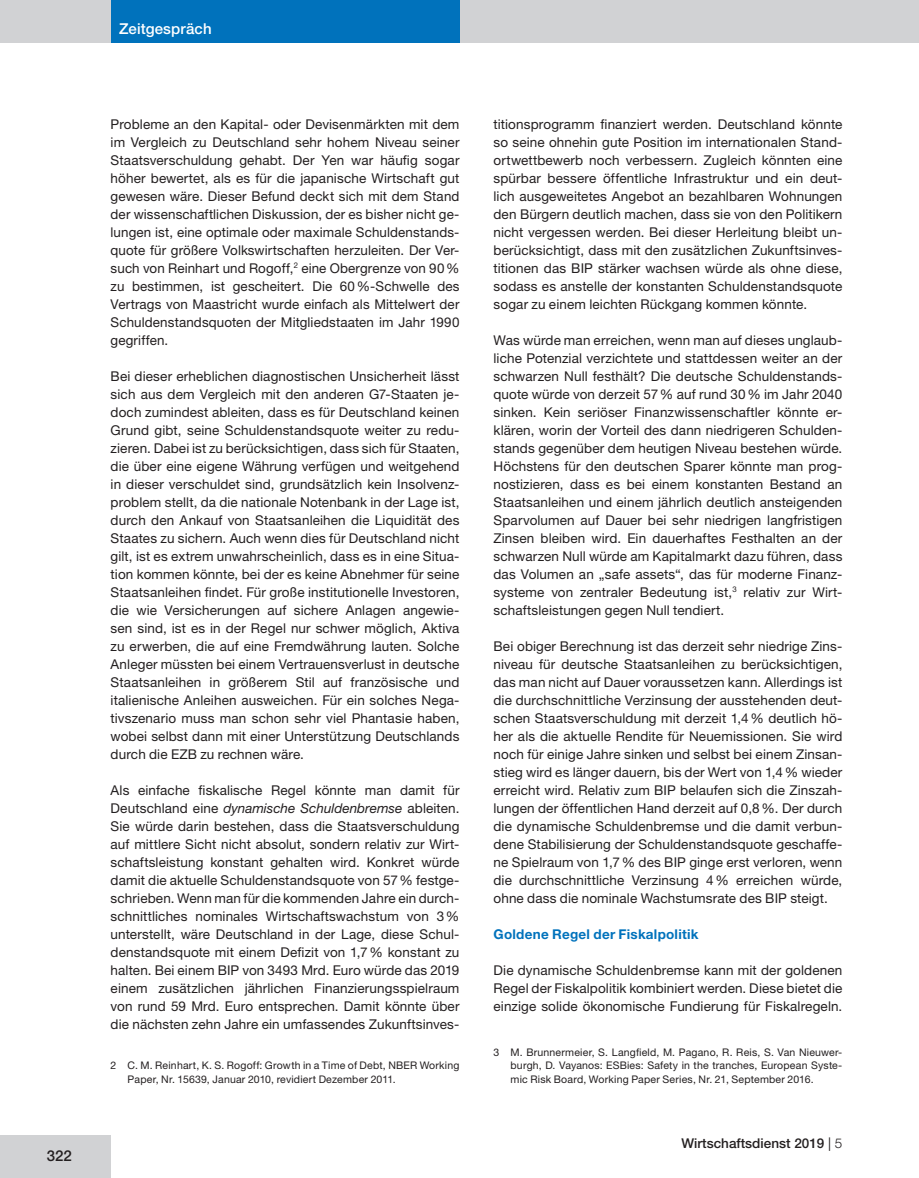
<style>
.page{position:relative;width:919px;height:1178px;background:#fff}
.page>*{position:absolute;margin:0;border:0;box-sizing:border-box;transform-origin:0 0}
.t1{font:500 15px "Helvetica Neue";letter-spacing:.01em;color:#fff}
.t2{font:500 15px "Helvetica Neue";color:#231f20}
.t3{font:13.5px/18px "Helvetica Neue";letter-spacing:.01em;color:#231f20;text-align:justify}
.t4{font:700 13.5px "Helvetica Neue";letter-spacing:.02em;color:#0072bc}
.t5{font:500 13.5px "Helvetica Neue";color:#231f20}
.t6{font:10.5px/13.5px "Helvetica Neue";letter-spacing:.015em;color:#231f20}
.s1{font-style:italic}
.s2{font-weight:400}
.s3{font-weight:300}
</style>
<div class="page">
<div style="left:0;top:0;width:918px;height:43px;background:#d1d2d4"></div>
<div style="left:111px;top:0;width:348px;height:43px;background:#0072bc"></div>
<div style="left:0;top:1135px;width:111px;height:43px;background:#d1d2d4"></div>
<p class="t2" style="left:47px;top:1147px;width:27px">322</p>
<p class="t1" style="left:119px;top:20px;width:94px">Zeitgespräch</p>
<p class="t3" style="left:111px;top:115px;width:350px">Probleme an den Kapital- oder Devisenmärkten mit dem im Vergleich zu Deutschland sehr hohem Niveau seiner Staatsverschuldung gehabt. Der Yen war häufig sogar höher bewertet, als es für die japanische Wirtschaft gut gewesen wäre. Dieser Befund deckt sich mit dem Stand der wissenschaftlichen Diskussion, der es bisher nicht ge&shy;lungen ist, eine optimale oder maximale Schuldenstands&shy;quote für größere Volkswirtschaften herzuleiten. Der Ver&shy;such von Reinhart und Rogoff,<sup>2</sup> eine Obergrenze von 90% zu bestimmen, ist gescheitert. Die 60%-Schwelle des Vertrags von Maastricht wurde einfach als Mittelwert der Schuldenstandsquoten der Mitgliedstaaten im Jahr 1990 gegriffen.</p>
<p class="t3" style="left:111px;top:367px;width:350px">Bei dieser erheblichen diagnostischen Unsicherheit lässt sich aus dem Vergleich mit den anderen G7-Staaten je&shy;doch zumindest ableiten, dass es für Deutschland keinen Grund gibt, seine Schuldenstandsquote weiter zu redu&shy;zieren. Dabei ist zu berücksichtigen, dass sich für Staaten, die über eine eigene Währung verfügen und weitgehend in dieser verschuldet sind, grundsätzlich kein Insolvenz&shy;problem stellt, da die nationale Notenbank in der Lage ist, durch den Ankauf von Staatsanleihen die Liquidität des Staates zu sichern. Auch wenn dies für Deutschland nicht gilt, ist es extrem unwahrscheinlich, dass es in eine Situa&shy;tion kommen könnte, bei der es keine Abnehmer für seine Staatsanleihen findet. Für große institutionelle Investoren, die wie Versicherungen auf sichere Anlagen angewie&shy;sen sind, ist es in der Regel nur schwer möglich, Aktiva zu erwerben, die auf eine Fremdwährung lauten. Solche Anleger müssten bei einem Vertrauensverlust in deutsche Staatsanleihen in größerem Stil auf französische und italienische Anleihen ausweichen. Für ein solches Nega&shy;tivszenario muss man schon sehr viel Phantasie haben, wobei selbst dann mit einer Unterstützung Deutschlands durch die EZB zu rechnen wäre.</p>
<p class="t3" style="left:111px;top:780px;width:350px">Als einfache fiskalische Regel könnte man damit für Deutschland eine <span class="s1">dynamische Schuldenbremse</span> ableiten.<br>Sie würde darin bestehen, dass die Staatsverschuldung auf mittlere Sicht nicht absolut, sondern relativ zur Wirt&shy;schaftsleistung konstant gehalten wird. Konkret würde damit die aktuelle Schuldenstandsquote von 57% festge&shy;schrieben. Wenn man für die kommenden Jahre ein durch&shy;schnittliches nominales Wirtschaftswachstum von 3% unterstellt, wäre Deutschland in der Lage, diese Schul&shy;denstandsquote mit einem Defizit von 1,7% konstant zu halten. Bei einem BIP von 3493 Mrd. Euro würde das 2019 einem zusätzlichen jährlichen Finanzierungsspielraum von rund 59 Mrd. Euro entsprechen. Damit könnte über die nächsten zehn Jahre ein umfassendes Zukunftsinves-</p>
<p class="t6" style="left:128px;top:1058px;width:333px;text-indent:-17px">2 C. M. Reinhart, K. S. Rogoff: Growth in a Time of Debt, NBER Working<br>Paper, Nr. 15639, Januar 2010, revidiert Dezember 2011.</p>
<p class="t3" style="left:493px;top:115px;width:350px">titionsprogramm finanziert werden. Deutschland könnte so seine ohnehin gute Position im internationalen Stand&shy;ortwettbewerb noch verbessern. Zugleich könnten eine spürbar bessere öffentliche Infrastruktur und ein deut&shy;lich ausgeweitetes Angebot an bezahlbaren Wohnungen den Bürgern deutlich machen, dass sie von den Politikern nicht vergessen werden. Bei dieser Herleitung bleibt un&shy;berücksichtigt, dass mit den zusätzlichen Zukunftsinves&shy;titionen das BIP stärker wachsen würde als ohne diese, sodass es anstelle der konstanten Schuldenstandsquote sogar zu einem leichten Rückgang kommen könnte.</p>
<p class="t3" style="left:493px;top:331px;width:350px">Was würde man erreichen, wenn man auf dieses unglaub&shy;liche Potenzial verzichtete und stattdessen weiter an der schwarzen Null festhält? Die deutsche Schuldenstands&shy;quote würde von derzeit 57% auf rund 30% im Jahr 2040 sinken. Kein seriöser Finanzwissenschaftler könnte er&shy;klären, worin der Vorteil des dann niedrigeren Schulden&shy;stands gegenüber dem heutigen Niveau bestehen würde.<br>Höchstens für den deutschen Sparer könnte man prog&shy;nostizieren, dass es bei einem konstanten Bestand an Staatsanleihen und einem jährlich deutlich ansteigenden Sparvolumen auf Dauer bei sehr niedrigen langfristigen Zinsen bleiben wird. Ein dauerhaftes Festhalten an der schwarzen Null würde am Kapitalmarkt dazu führen, dass das Volumen an „safe assets“, das für moderne Finanz&shy;systeme von zentraler Bedeutung ist,<sup>3</sup> relativ zur Wirt&shy;schaftsleistungen gegen Null tendiert.</p>
<p class="t3" style="left:493px;top:637px;width:350px">Bei obiger Berechnung ist das derzeit sehr niedrige Zins&shy;niveau für deutsche Staatsanleihen zu berücksichtigen, das man nicht auf Dauer voraussetzen kann. Allerdings ist die durchschnittliche Verzinsung der ausstehenden deut&shy;schen Staatsverschuldung mit derzeit 1,4% deutlich hö&shy;her als die aktuelle Rendite für Neuemissionen. Sie wird noch für einige Jahre sinken und selbst bei einem Zinsan&shy;stieg wird es länger dauern, bis der Wert von 1,4% wieder erreicht wird. Relativ zum BIP belaufen sich die Zinszah&shy;lungen der öffentlichen Hand derzeit auf 0,8%. Der durch die dynamische Schuldenbremse und die damit verbun&shy;dene Stabilisierung der Schuldenstandsquote geschaffe&shy;ne Spielraum von 1,7% des BIP ginge erst verloren, wenn die durchschnittliche Verzinsung 4% erreichen würde, ohne dass die nominale Wachstumsrate des BIP steigt.</p>
<p class="t4" style="left:493px;top:925px;width:206px">Goldene Regel der Fiskalpolitik</p>
<p class="t3" style="left:493px;top:961px;width:350px">Die dynamische Schuldenbremse kann mit der goldenen Regel der Fiskalpolitik kombiniert werden. Diese bietet die einzige solide ökonomische Fundierung für Fiskalregeln.</p>
<p class="t6" style="left:510px;top:1045px;width:333px;text-align:justify;text-indent:-17px">3 M. Brunnermeier, S. Langfield, M. Pagano, R. Reis, S. Van Nieuwer&shy;burgh, D. Vayanos: ESBies: Safety in the tranches, European Syste&shy;mic Risk Board, Working Paper Series, Nr. 21, September 2016.</p>
<p class="t5" style="left:681px;top:1135px;width:162px">Wirtschaftsdienst 2019 <span class="s2">|</span> <span class="s3">5</span></p>
</div>
